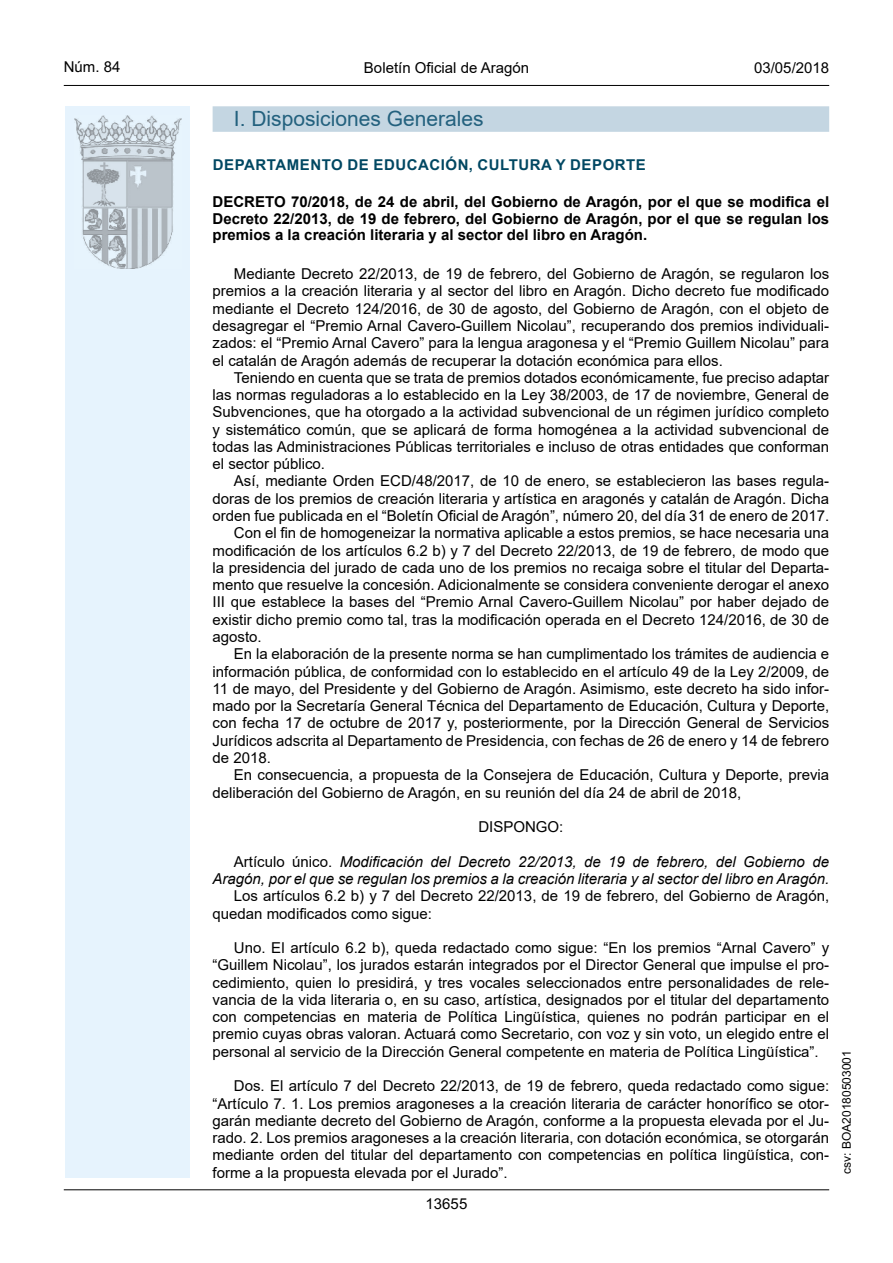
<style>
.page{position:relative;width:893px;height:1263px;background:#fff}
.page>*{position:absolute;margin:0;border:0;box-sizing:border-box;transform-origin:0 0}
.Titulo_sec{font:21px "Arial";color:#23617e}
.inicio_de_parrafo{font:15px/17.2px "Arial";color:#000;text-align:justify}
.Titulo_text{font:700 15px/16.5px "Arial";color:#000;text-align:justify}
.inicio_de_parrafo-2{font:italic 15px/17.2px "Arial";color:#000;text-align:right}
.emisor_text{font:15px "Arial Bold MT2";letter-spacing:.035em;color:#004762}
.estilo_head-c{font:15px "Arial";color:#000}
.estilo_head-d{font:15px "Arial MT2";color:#000}
.center{font:15px "Arial";color:#000}
.estilo_head-i{font:15px "Arial MT2";color:#000}
.numero_pagina{font:15px "Arial MT2";color:#000}
.estilo_head-i-2{font:12px "Arial MT2";color:#000}
.s1{font-style:normal}
</style>
<div class="page">
<div style="left:65px;top:106px;width:125px;height:1072px;background:#e6f3fd"></div>
<img style="left:75px;top:115px;width:106px;height:153px">
<hr style="left:64px;top:85px;width:765px;height:1px;background:#000">
<hr style="left:64px;top:1189px;width:765px;height:1px;background:#000">
<div style="left:213px;top:106px;width:616px;height:26px;background:#c4d6e2"></div>
<p class="estilo_head-i" style="left:64px;top:57px;width:58px">Núm. 84</p>
<p class="estilo_head-c" style="left:364px;top:57px;width:167px">Boletín Oficial de Aragón</p>
<p class="estilo_head-d" style="left:754px;top:57px;width:77px">03/05/2018</p>
<p class="Titulo_sec" style="left:234px;top:104px;width:251px">I. Disposiciones Generales</p>
<p class="emisor_text" style="left:213px;top:154px;width:435px">DEPARTAMENTO DE EDUCACIÓN, CULTURA Y DEPORTE</p>
<p class="Titulo_text" style="left:213px;top:194px;width:618px">DECRETO 70/2018, de 24 de abril, del Gobierno de Aragón, por el que se modifica el Decreto 22/2013, de 19 de febrero, del Gobierno de Aragón, por el que se regulan los premios a la creación literaria y al sector del libro en Aragón.</p>
<p class="inicio_de_parrafo" style="left:213px;top:265px;width:618px;text-indent:21px">Mediante Decreto 22/2013, de 19 de febrero, del Gobierno de Aragón, se regularon los premios a la creación literaria y al sector del libro en Aragón. Dicho decreto fue modificado mediante el Decreto 124/2016, de 30 de agosto, del Gobierno de Aragón, con el objeto de desagregar el “Premio Arnal Cavero-Guillem Nicolau”, recuperando dos premios individuali&shy;zados: el “Premio Arnal Cavero” para la lengua aragonesa y el “Premio Guillem Nicolau” para el catalán de Aragón además de recuperar la dotación económica para ellos.</p>
<p class="inicio_de_parrafo" style="left:213px;top:369px;width:618px;text-indent:21px">Teniendo en cuenta que se trata de premios dotados económicamente, fue preciso adaptar las normas reguladoras a lo establecido en la Ley 38/2003, de 17 de noviembre, General de Subvenciones, que ha otorgado a la actividad subvencional de un régimen jurídico completo y sistemático común, que se aplicará de forma homogénea a la actividad subvencional de todas las Administraciones Públicas territoriales e incluso de otras entidades que conforman el sector público.</p>
<p class="inicio_de_parrafo" style="left:213px;top:472px;width:618px;text-indent:21px">Así, mediante Orden ECD/48/2017, de 10 de enero, se establecieron las bases regula&shy;doras de los premios de creación literaria y artística en aragonés y catalán de Aragón. Dicha orden fue publicada en el “Boletín Oficial de Aragón”, número 20, del día 31 de enero de 2017.</p>
<p class="inicio_de_parrafo" style="left:213px;top:524px;width:618px;text-indent:21px">Con el fin de homogeneizar la normativa aplicable a estos premios, se hace necesaria una modificación de los artículos 6.2 b) y 7 del Decreto 22/2013, de 19 de febrero, de modo que la presidencia del jurado de cada uno de los premios no recaiga sobre el titular del Departa&shy;mento que resuelve la concesión. Adicionalmente se considera conveniente derogar el anexo III que establece la bases del “Premio Arnal Cavero-Guillem Nicolau” por haber dejado de existir dicho premio como tal, tras la modificación operada en el Decreto 124/2016, de 30 de agosto.</p>
<p class="inicio_de_parrafo" style="left:213px;top:645px;width:618px;text-indent:21px">En la elaboración de la presente norma se han cumplimentado los trámites de audiencia e información pública, de conformidad con lo establecido en el artículo 49 de la Ley 2/2009, de 11 de mayo, del Presidente y del Gobierno de Aragón. Asimismo, este decreto ha sido infor&shy;mado por la Secretaría General Técnica del Departamento de Educación, Cultura y Deporte, con fecha 17 de octubre de 2017 y, posteriormente, por la Dirección General de Servicios Jurídicos adscrita al Departamento de Presidencia, con fechas de 26 de enero y 14 de febrero de 2018.</p>
<p class="inicio_de_parrafo" style="left:213px;top:766px;width:618px;text-indent:21px">En consecuencia, a propuesta de la Consejera de Educación, Cultura y Deporte, previa deliberación del Gobierno de Aragón, en su reunión del día 24 de abril de 2018,</p>
<p class="center" style="left:478px;top:816px;width:87px">DISPONGO:</p>
<p class="inicio_de_parrafo-2" style="left:213px;top:853px;width:618px"><span class="s1">Artículo único.</span> Modificación del Decreto 22/2013, de 19 de febrero, del Gobierno de<br>Aragón, por el que se regulan los premios a la creación literaria y al sector del libro en Aragón.</p>
<p class="inicio_de_parrafo" style="left:213px;top:887px;width:618px;text-indent:21px">Los artículos 6.2 b) y 7 del Decreto 22/2013, de 19 de febrero, del Gobierno de Aragón, quedan modificados como sigue:</p>
<p class="inicio_de_parrafo" style="left:213px;top:939px;width:618px;text-indent:21px">Uno. El artículo 6.2 b), queda redactado como sigue: “En los premios “Arnal Cavero” y “Guillem Nicolau”, los jurados estarán integrados por el Director General que impulse el pro&shy;cedimiento, quien lo presidirá, y tres vocales seleccionados entre personalidades de rele&shy;vancia de la vida literaria o, en su caso, artística, designados por el titular del departamento con competencias en materia de Política Lingüística, quienes no podrán participar en el premio cuyas obras valoran. Actuará como Secretario, con voz y sin voto, un elegido entre el personal al servicio de la Dirección General competente en materia de Política Lingüística”.</p>
<p class="inicio_de_parrafo" style="left:213px;top:1077px;width:618px;text-indent:21px">Dos. El artículo 7 del Decreto 22/2013, de 19 de febrero, queda redactado como sigue: “Artículo 7. 1. Los premios aragoneses a la creación literaria de carácter honorífico se otor&shy;garán mediante decreto del Gobierno de Aragón, conforme a la propuesta elevada por el Ju&shy;rado. 2. Los premios aragoneses a la creación literaria, con dotación económica, se otorgarán mediante orden del titular del departamento con competencias en política lingüística, con&shy;forme a la propuesta elevada por el Jurado”.</p>
<p class="numero_pagina" style="left:426px;top:1193px;width:43px">13655</p>
<p class="estilo_head-i-2" style="left:838px;top:1174px;width:125px;rotate:-90deg">csv: BOA20180503001</p>
</div>
